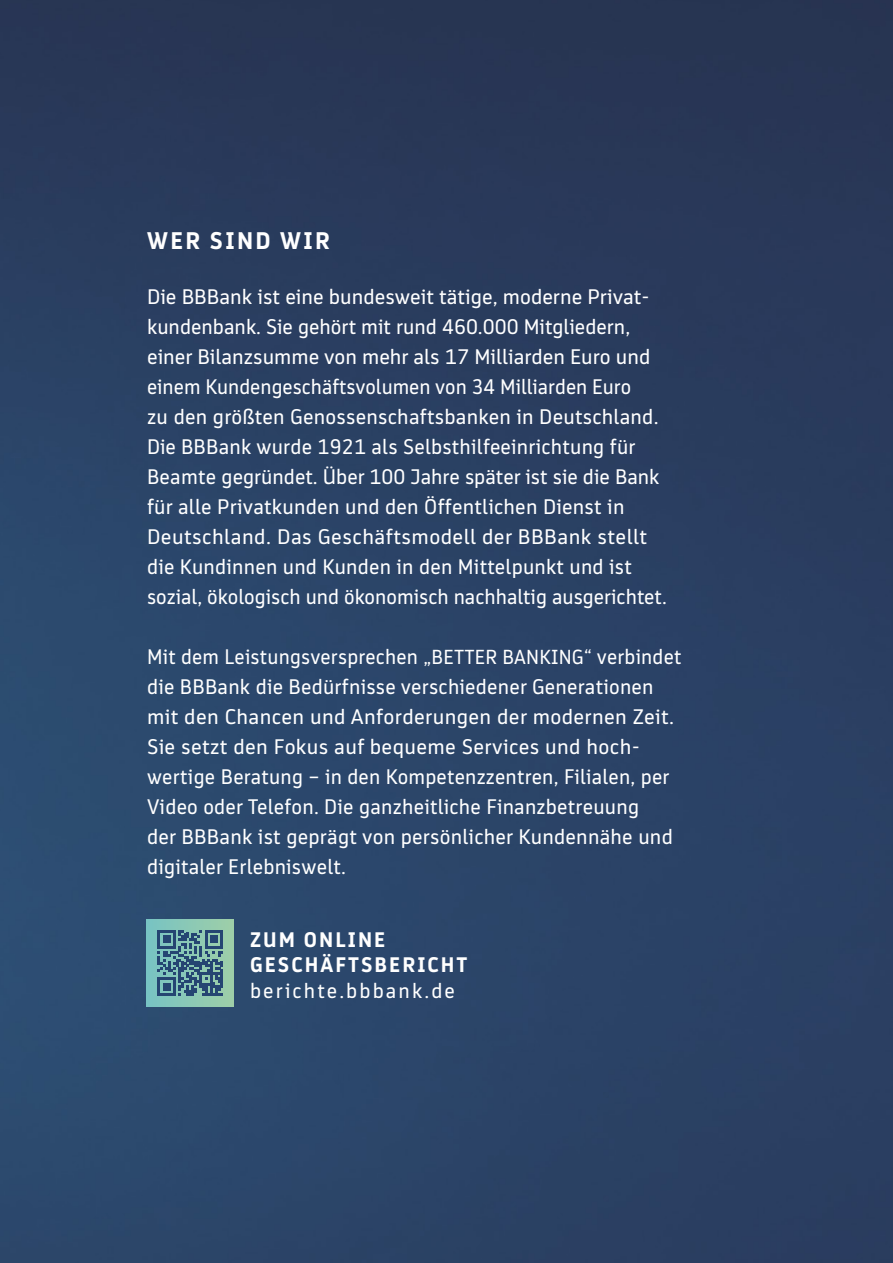
<style>
.page{position:relative;width:893px;height:1263px;background:#fff}
.page>*{position:absolute;margin:0;border:0;box-sizing:border-box;transform-origin:0 0}
.t1{font:700 24px "BB Bank Type";letter-spacing:.1em;color:#fff}
.t2{font:21px/30px "BB Bank Type";letter-spacing:.01em;color:#fff}
.t3{font:700 21px/25.5px "BB Bank Type";letter-spacing:.1em;color:#fff}
.t4{font:21px "BB Bank Type";letter-spacing:.1em;color:#fff}
.s1{font-size:20.25px}
</style>
<div class="page">
<img style="left:0;top:0;width:893px;height:1263px">
<svg style="left:147px;top:919px;width:87px;height:87px;background:#89c6b4"></svg>
<svg style="left:158px;top:930px;width:65px;height:66px;background:#507c8e"></svg>
<p class="t1" style="left:147px;top:227px;width:184px">WER SIND WIR</p>
<p class="t2" style="left:147px;top:282px;width:521px">Die BBBank ist eine bundesweit tätige, moderne Privat&shy;kundenbank. Sie gehört mit rund 460.000 Mitgliedern, einer Bilanzsumme von mehr als 17 Milliarden Euro und einem Kundengeschäftsvolumen von 34 Milliarden Euro<br>zu den größten Genossenschaftsbanken in Deutschland.<br>Die BBBank wurde 1921 als Selbsthilfeeinrichtung für Beamte gegründet. Über 100 Jahre später ist sie die Bank für alle Privatkunden und den Öffentlichen Dienst in Deutschland. Das Geschäftsmodell der BBBank stellt die Kundinnen und Kunden in den Mittelpunkt und ist sozial, ökologisch und ökonomisch nachhaltig ausgerichtet.</p>
<p class="t2" style="left:147px;top:642px;width:536px">Mit dem Leistungsversprechen „<span class="s1">BETTER BANKING</span>“ verbindet die BBBank die Bedürfnisse verschiedener Generationen mit den Chancen und Anforderungen der modernen Zeit.<br>Sie setzt den Fokus auf bequeme Services und hoch&shy;wertige Beratung – in den Kompetenzzentren, Filialen, per Video oder Telefon. Die ganzheitliche Finanzbetreuung<br>der BBBank ist geprägt von persönlicher Kundennähe und digitaler Erlebniswelt.</p>
<p class="t3" style="left:250px;top:926px;width:219px">ZUM ONLINE<br>GESCHÄFTSBERICHT</p>
<p class="t4" style="left:250px;top:978px;width:206px">berichte.bbbank.de</p>
</div>
